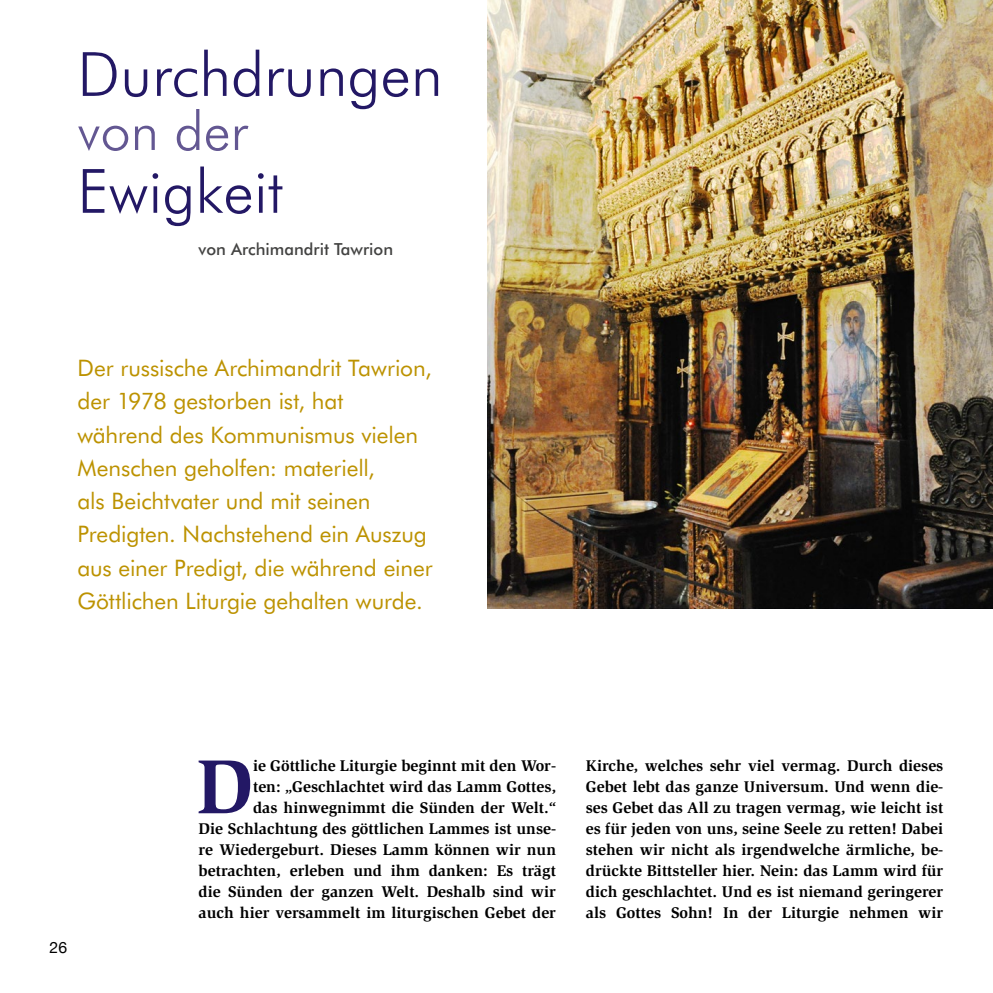
<style>
.page{position:relative;width:993px;height:993px;background:#fff}
.page>*{position:absolute;margin:0;border:0;box-sizing:border-box;transform-origin:0 0}
.t1{font:700 78.58px "Slimbach Std";color:#231865}
.t2{font:300 61.07px "Futura BT";color:#231865}
.t3{font:300 54.07px "Futura BT";color:#635792}
.t4{font:22.75px/33.2px "Futura BT";letter-spacing:-.005em;color:#bc9200}
.t5{font:500 16.62px "Futura BT";color:#434342}
.t6{font:700 15.92px/21px "Slimbach Std";color:#000;text-align:right}
.t7{font:15.75px "Helvetica Neue";color:#000}
</style>
<div class="page">
<img style="left:488px;top:0;width:504px;height:608px">
<h2 class="t2" style="left:77px;top:37px;width:367px">Durchdrungen</h2>
<h3 class="t3" style="left:77px;top:98px;width:172px">von der</h3>
<h2 class="t2" style="left:77px;top:154px;width:207px">Ewigkeit</h2>
<p class="t5" style="left:198px;top:239px;width:196px">von Archimandrit Tawrion</p>
<p class="t4" style="left:77px;top:351px;width:357px">Der russische Archimandrit Tawrion, der 1978 gestorben ist, hat während des Kommunismus vielen Menschen geholfen: materiell,<br>als Beichtvater und mit seinen Predigten. Nachstehend ein Auszug aus einer Predigt, die während einer Göttlichen Liturgie gehalten wurde.</p>
<p class="t7" style="left:50px;top:936px;width:19px">26</p>
<p class="t6" style="left:198px;top:755px;width:359px">ie Göttliche Liturgie beginnt mit den Wor-<br>ten: „Geschlachtet wird das Lamm Gottes,<br>das hinwegnimmt die Sünden der Welt.“<br>Die Schlachtung des göttlichen Lammes ist unse&shy;re Wiedergeburt. Dieses Lamm können wir nun betrachten, erleben und ihm danken: Es trägt die Sünden der ganzen Welt. Deshalb sind wir auch hier versammelt im liturgischen Gebet der</p>
<p class="t6" style="left:585px;top:755px;width:359px;text-align:justify">Kirche, welches sehr viel vermag. Durch dieses Gebet lebt das ganze Universum. Und wenn die&shy;ses Gebet das All zu tragen vermag, wie leicht ist es für jeden von uns, seine Seele zu retten! Dabei stehen wir nicht als irgendwelche ärmliche, be&shy;drückte Bittsteller hier. Nein: das Lamm wird für dich geschlachtet. Und es ist niemand geringerer als Gottes Sohn! In der Liturgie nehmen wir</p>
<h1 class="t1" style="left:196px;top:739px;width:58px">D</h1>
</div>
